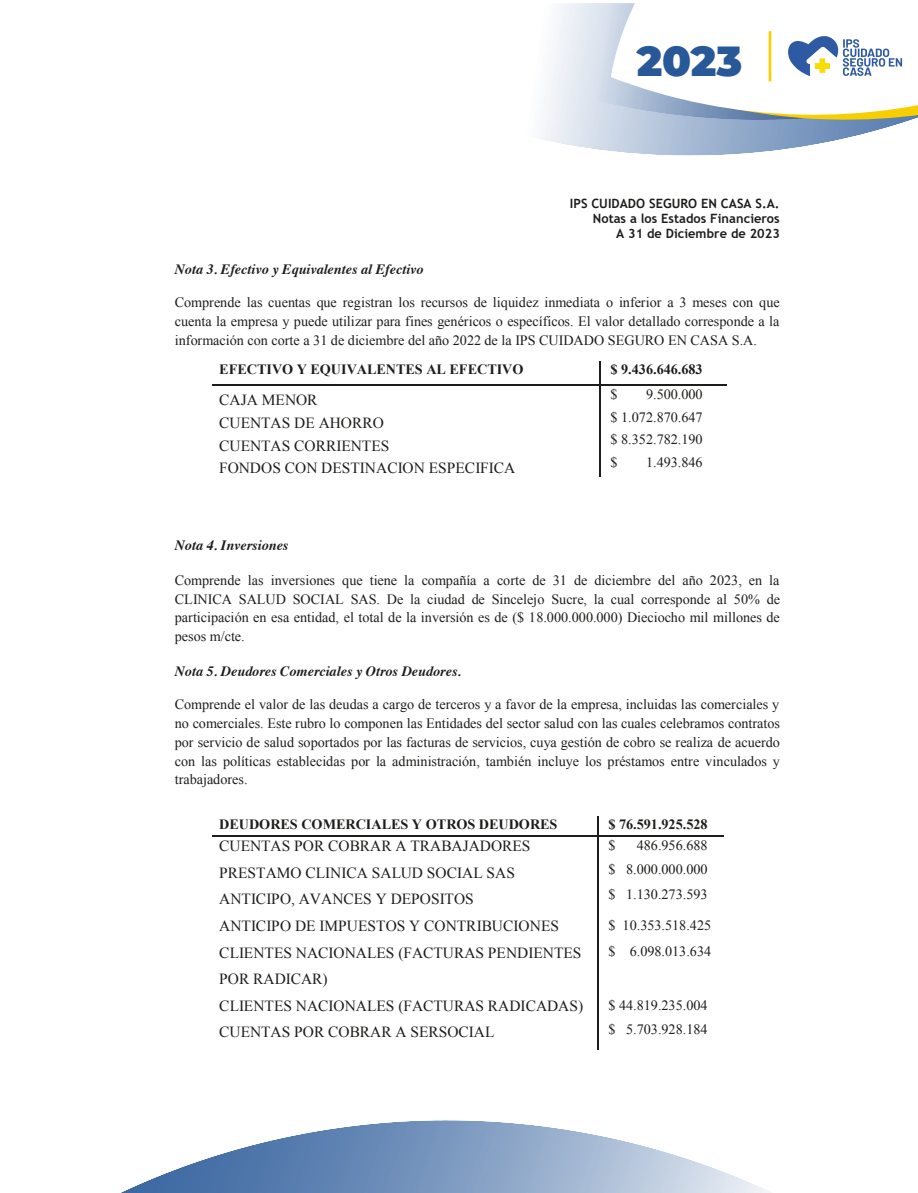
<style>
.page{position:relative;width:918px;height:1193px;background:#fff}
.page>*{position:absolute;margin:0;border:0;box-sizing:border-box;transform-origin:0 0}
.t1{font:900 42px "Montserrat";color:#285898}
.t2{font:15.45px/26.7px "Times New Roman";color:#1d1d1b}
.t3{font:14.25px/18.8px "Times New Roman";color:#1d1d1b;text-align:justify}
.t4{font:italic 700 14.25px "Times";color:#1d1d1b}
.t5{font:700 14.25px "Times New Roman";letter-spacing:-.005em;color:#1d1d1b}
.t6{font:700 12.75px/15px "Trebuchet MS";color:#1d1d1b;text-align:right}
</style>
<div class="page">
<svg style="left:541px;top:120px;width:363px;height:36px"></svg>
<svg style="left:544px;top:3px;width:67px;height:117px;fill:#e5ebf2"></svg>
<svg style="left:611px;top:3px;width:307px;height:119px"></svg>
<svg style="left:123px;top:1120px;width:647px;height:72px"></svg>
<hr style="left:599px;top:361px;width:2px;height:23px;background:#1d1d1b">
<hr style="left:212px;top:384px;width:387px;height:2px;background:#1d1d1b">
<hr style="left:601px;top:384px;width:126px;height:2px;background:#1d1d1b">
<hr style="left:599px;top:386px;width:2px;height:22px;background:#1d1d1b">
<hr style="left:599px;top:408px;width:2px;height:23px;background:#1d1d1b">
<hr style="left:599px;top:431px;width:2px;height:23px;background:#1d1d1b">
<hr style="left:599px;top:454px;width:2px;height:23px;background:#1d1d1b">
<hr style="left:212px;top:834px;width:385px;height:2px;background:#1d1d1b">
<svg style="left:597px;top:816px;width:2px;height:20px"></svg>
<hr style="left:599px;top:834px;width:125px;height:2px;background:#1d1d1b">
<hr style="left:597px;top:836px;width:2px;height:80px;background:#1d1d1b">
<hr style="left:597px;top:916px;width:2px;height:27px;background:#1d1d1b">
<hr style="left:597px;top:943px;width:2px;height:53px;background:#1d1d1b">
<hr style="left:597px;top:996px;width:2px;height:53px;background:#1d1d1b">
<h1 class="t1" style="left:637px;top:37px;width:107px">2023</h1>
<p class="t6" style="left:570px;top:196px;width:211px">IPS CUIDADO SEGURO EN CASA S.A.<br>Notas a los Estados Financieros<br>A 31 de Diciembre de 2023</p>
<p class="t4" style="left:175px;top:263px;width:250px">Nota 3. Efectivo y Equivalentes al Efectivo</p>
<p class="t3" style="left:175px;top:294px;width:606px">Comprende las cuentas que registran los recursos de liquidez inmediata o inferior a 3 meses con que cuenta la empresa y puede utilizar para fines genéricos o específicos. El valor detallado corresponde a la información con corte a 31 de diciembre del año 2022 de la IPS CUIDADO SEGURO EN CASA S.A.</p>
<p class="t5" style="left:219px;top:364px;width:306px">EFECTIVO Y EQUIVALENTES AL EFECTIVO</p>
<p class="t5" style="left:611px;top:364px;width:94px">$ 9.436.646.683</p>
<p class="t2" style="left:219px;top:387px;width:100px">CAJA MENOR</p>
<p class="t3" style="left:611px;top:386px;width:9px">$</p>
<p class="t3" style="left:646px;top:386px;width:58px">9.500.000</p>
<p class="t2" style="left:219px;top:410px;width:166px">CUENTAS DE AHORRO</p>
<p class="t3" style="left:611px;top:408px;width:94px">$ 1.072.870.647</p>
<p class="t2" style="left:219px;top:433px;width:172px">CUENTAS CORRIENTES</p>
<p class="t3" style="left:611px;top:431px;width:94px">$ 8.352.782.190</p>
<p class="t2" style="left:219px;top:456px;width:298px">FONDOS CON DESTINACION ESPECIFICA</p>
<p class="t3" style="left:611px;top:454px;width:9px">$</p>
<p class="t3" style="left:646px;top:454px;width:58px">1.493.846</p>
<p class="t4" style="left:175px;top:540px;width:115px">Nota 4. Inversiones</p>
<p class="t3" style="left:175px;top:572px;width:607px">Comprende las inversiones que tiene la compañía a corte de 31 de diciembre del año 2023, en la CLINICA SALUD SOCIAL SAS. De la ciudad de Sincelejo Sucre, la cual corresponde al 50% de participación en esa entidad, el total de la inversión es de ($ 18.000.000.000) Dieciocho mil millones de pesos m/cte.</p>
<p class="t4" style="left:175px;top:665px;width:288px">Nota 5. Deudores Comerciales y Otros Deudores.</p>
<p class="t3" style="left:175px;top:696px;width:607px">Comprende el valor de las deudas a cargo de terceros y a favor de la empresa, incluidas las comerciales y no comerciales. Este rubro lo componen las Entidades del sector salud con las cuales celebramos contratos por servicio de salud soportados por las facturas de servicios, cuya gestión de cobro se realiza de acuerdo con las políticas establecidas por la administración, también incluye los préstamos entre vinculados y trabajadores.</p>
<p class="t5" style="left:219px;top:819px;width:340px">DEUDORES COMERCIALES Y OTROS DEUDORES</p>
<p class="t5" style="left:608px;top:819px;width:101px">$ 76.591.925.528</p>
<p class="t2" style="left:219px;top:833px;width:313px">CUENTAS POR COBRAR A TRABAJADORES<br>PRESTAMO CLINICA SALUD SOCIAL SAS<br>ANTICIPO, AVANCES Y DEPOSITOS</p>
<p class="t3" style="left:608px;top:836px;width:9px">$</p>
<p class="t3" style="left:608px;top:833px;width:101px;line-height:24.5px;text-indent:28px">486.956.688 $ 8.000.000.000 $ 1.130.273.593</p>
<p class="t2" style="left:219px;top:913px;width:341px">ANTICIPO DE IMPUESTOS Y CONTRIBUCIONES</p>
<p class="t3" style="left:608px;top:916px;width:104px">$ 10.353.518.425</p>
<p class="t2" style="left:219px;top:940px;width:364px">CLIENTES NACIONALES (FACTURAS PENDIENTES<br>POR RADICAR)</p>
<p class="t3" style="left:608px;top:943px;width:104px">$ 6.098.013.634</p>
<p class="t2" style="left:219px;top:993px;width:365px">CLIENTES NACIONALES (FACTURAS RADICADAS)<br>CUENTAS POR COBRAR A SERSOCIAL</p>
<p class="t3" style="left:608px;top:993px;width:101px;line-height:24.5px">$ 44.819.235.004 $ 5.703.928.184</p>
</div>
